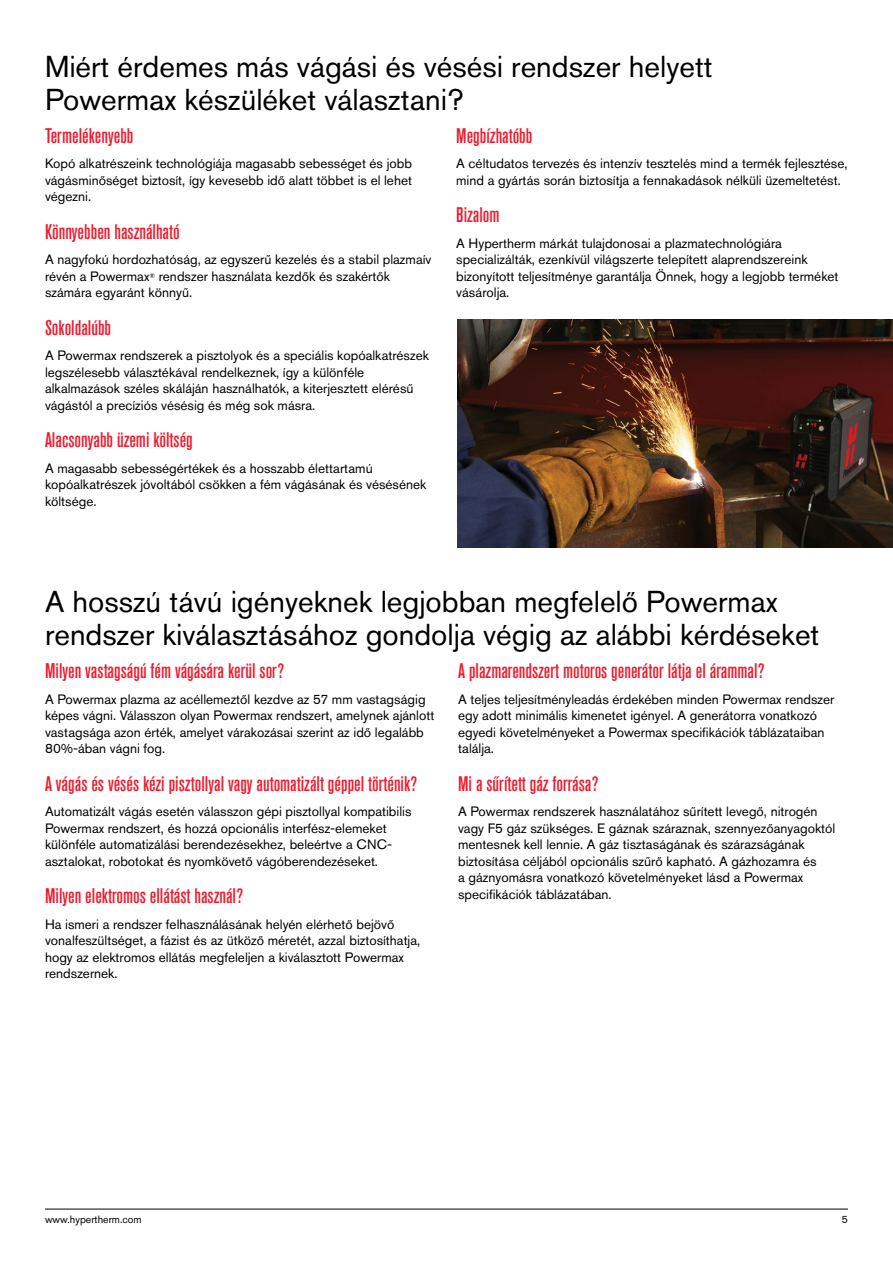
<style>
.page{position:relative;width:893px;height:1263px;background:#fff}
.page>*{position:absolute;margin:0;border:0;box-sizing:border-box;transform-origin:0 0}
.t1{font:30px/33px "Akzidenz Grotesk Pro";color:#000}
.t2{font:500 condensed 21px "Akzidenz Grotesk Pro";color:#ed1c2e}
.t3{font:13.5px/16.5px "Akzidenz Grotesk Pro";color:#000}
.t4{font:10.5px "Akzidenz Grotesk Pro";color:#000}
</style>
<div class="page">
<hr style="left:45px;top:1209px;width:803px;height:1px;background:#000">
<img style="left:458px;top:319px;width:435px;height:229px">
<h1 class="t1" style="left:45px;top:49px;width:669px">Miért érdemes más vágási és vésési rendszer helyett<br>Powermax készüléket választani?</h1>
<h2 class="t2" style="left:45px;top:122px;width:90px">Termelékenyebb</h2>
<p class="t3" style="left:45px;top:155px;width:369px;text-align:justify">Kopó alkatrészeink technológiája magasabb sebességet és jobb vágásminőséget biztosít, így kevesebb idő alatt többet is el lehet végezni.</p>
<h2 class="t2" style="left:45px;top:218px;width:136px">Könnyebben használható</h2>
<p class="t3" style="left:45px;top:251px;width:388px">A nagyfokú hordozhatóság, az egyszerű kezelés és a stabil plazmaív révén a Powermax<sup>®</sup> rendszer használata kezdők és szakértők számára egyaránt könnyű.</p>
<h2 class="t2" style="left:45px;top:314px;width:68px">Sokoldalúbb</h2>
<p class="t3" style="left:45px;top:347px;width:385px">A Powermax rendszerek a pisztolyok és a speciális kopóalkatrészek legszélesebb választékával rendelkeznek, így a különféle alkalmazások széles skáláján használhatók, a kiterjesztett elérésű vágástól a precíziós vésésig és még sok másra.</p>
<h2 class="t2" style="left:45px;top:426px;width:149px">Alacsonyabb üzemi költség</h2>
<p class="t3" style="left:45px;top:459px;width:383px">A magasabb sebességértékek és a hosszabb élettartamú kopóalkatrészek jóvoltából csökken a fém vágásának és vésésének költsége.</p>
<h2 class="t2" style="left:456px;top:122px;width:78px">Megbízhatóbb</h2>
<p class="t3" style="left:456px;top:155px;width:393px">A céltudatos tervezés és intenzív tesztelés mind a termék fejlesztése, mind a gyártás során biztosítja a fennakadások nélküli üzemeltetést.</p>
<h2 class="t2" style="left:456px;top:201px;width:45px">Bizalom</h2>
<p class="t3" style="left:456px;top:234px;width:384px">A Hypertherm márkát tulajdonosai a plazmatechnológiára specializálták, ezenkívül világszerte telepített alaprendszereink bizonyított teljesítménye garantálja Önnek, hogy a legjobb terméket vásárolja.</p>
<h1 class="t1" style="left:45px;top:585px;width:776px">A hosszú távú igényeknek legjobban megfelelő Powermax rendszer kiválasztásához gondolja végig az alábbi kérdéseket</h1>
<h2 class="t2" style="left:45px;top:657px;width:241px">Milyen vastagságú fém vágására kerül sor?</h2>
<p class="t3" style="left:45px;top:690px;width:391px">A Powermax plazma az acéllemeztől kezdve az 57 mm vastagságig képes vágni. Válasszon olyan Powermax rendszert, amelynek ajánlott vastagsága azon érték, amelyet várakozásai szerint az idő legalább 80%-ában vágni fog.</p>
<h2 class="t2" style="left:45px;top:769px;width:374px">A vágás és vésés kézi pisztollyal vagy automatizált géppel történik?</h2>
<p class="t3" style="left:45px;top:803px;width:368px">Automatizált vágás esetén válasszon gépi pisztollyal kompatibilis Powermax rendszert, és hozzá opcionális interfész-elemeket különféle automatizálási berendezésekhez, beleértve a CNC&shy;asztalokat, robotokat és nyomkövető vágóberendezéseket.</p>
<h2 class="t2" style="left:45px;top:882px;width:200px">Milyen elektromos ellátást használ?</h2>
<p class="t3" style="left:45px;top:915px;width:377px">Ha ismeri a rendszer felhasználásának helyén elérhető bejövő vonalfeszültséget, a fázist és az ütköző méretét, azzal biztosíthatja, hogy az elektromos ellátás megfeleljen a kiválasztott Powermax rendszernek.</p>
<h2 class="t2" style="left:458px;top:657px;width:308px">A plazmarendszert motoros generátor látja el árammal?</h2>
<p class="t3" style="left:458px;top:690px;width:378px">A teljes teljesítményleadás érdekében minden Powermax rendszer egy adott minimális kimenetet igényel. A generátorra vonatkozó egyedi követelményeket a Powermax specifikációk táblázataiban találja.</p>
<h2 class="t2" style="left:458px;top:769px;width:142px">Mi a sűrített gáz forrása?</h2>
<p class="t3" style="left:458px;top:803px;width:379px">A Powermax rendszerek használatához sűrített levegő, nitrogén vagy F5 gáz szükséges. E gáznak száraznak, szennyezőanyagoktól mentesnek kell lennie. A gáz tisztaságának és szárazságának biztosítása céljából opcionális szűrő kapható. A gázhozamra és<br>a gáznyomásra vonatkozó követelményeket lásd a Powermax specifikációk táblázatában.</p>
<p class="t4" style="left:45px;top:1212px;width:98px">www.hypertherm.com</p>
<p class="t4" style="left:842px;top:1212px;width:8px">5</p>
</div>
